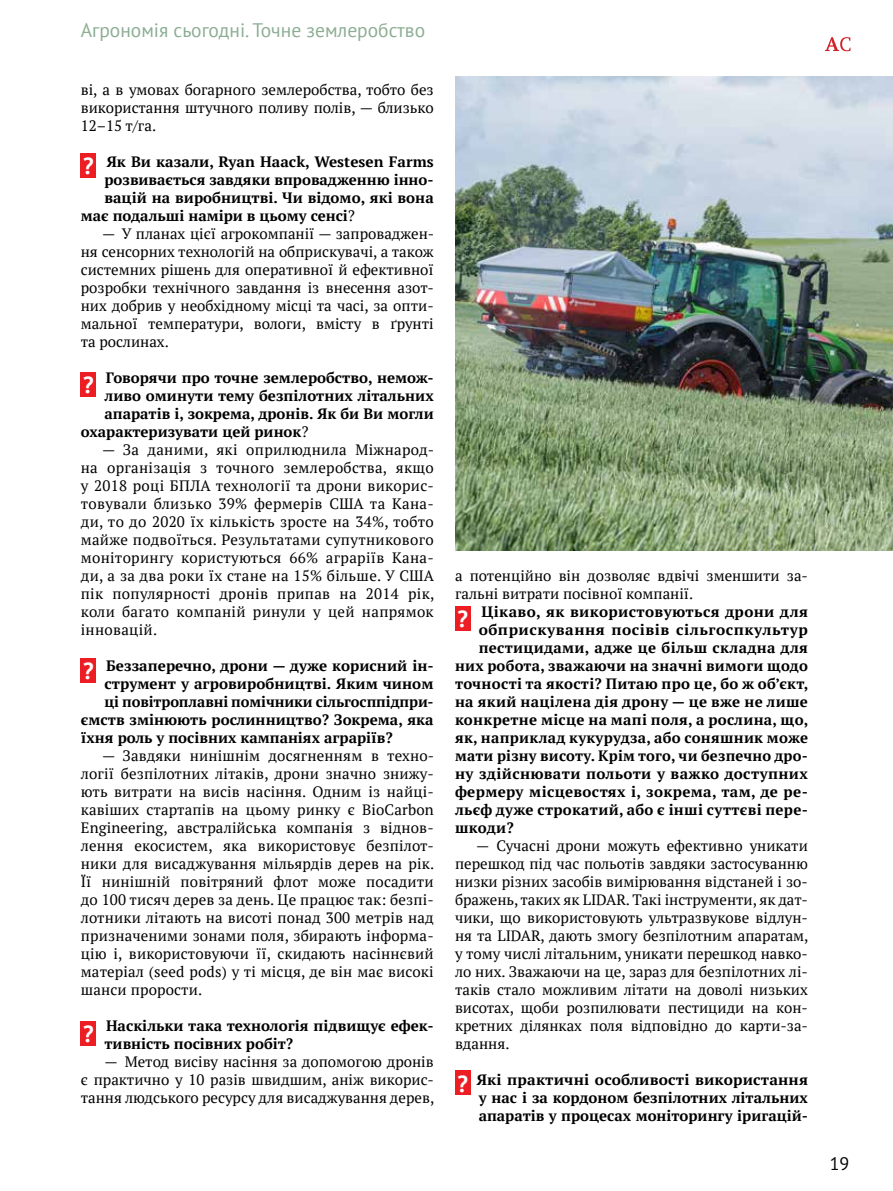
<style>
.page{position:relative;width:893px;height:1191px;background:#fff}
.page>*{position:absolute;margin:0;border:0;box-sizing:border-box;transform-origin:0 0}
.t1{font:700 23.25px "PT Sans";color:#fff}
.t2{font:19.5px "PT Sans";color:#8cad93}
.t3{font:18px "PT Sans";color:#000}
.t4{font:15px/18px "PT Serif";color:#000;text-align:justify}
.t5{font:700 15px/18px "PT Serif";letter-spacing:.005em;color:#000}
.t6{font:700 15px "PT Serif";letter-spacing:.025em;color:#000}
.t7{font:700 15px "PT Serif";letter-spacing:.035em;color:#000}
.s1{font-family:"PT Sans";font-size:23.25px;color:#fff}
.s2{font-weight:400}
</style>
<div class="page">
<svg style="left:825px;top:37px;width:26px;height:14px"></svg>
<div style="left:81px;top:153px;width:15px;height:24px;background:#ed1d24"></div>
<div style="left:81px;top:372px;width:15px;height:25px;background:#ed1d24"></div>
<div style="left:81px;top:658px;width:15px;height:25px;background:#ed1d24"></div>
<div style="left:81px;top:1020px;width:15px;height:25px;background:#ed1d24"></div>
<div style="left:455px;top:606px;width:15px;height:24px;background:#ed1d24"></div>
<div style="left:455px;top:1070px;width:15px;height:25px;background:#ed1d24"></div>
<img style="left:455px;top:77px;width:438px;height:474px">
<h2 class="t2" style="left:81px;top:18px;width:346px">Агрономія сьогодні. Точне землеробство</h2>
<p class="t4" style="left:81px;top:80px;width:354px">ві, а в умовах богарного землеробства, тобто без використання штучного поливу полів, — близько 12–15 т/га.</p>
<p class="t5" style="left:83px;top:152px;width:352px"><span class="s1">?</span> Як Ви казали, Ryan Haack, Westesen Farms</p>
<p class="t5" style="left:105px;top:170px;width:331px">розвивається завдяки впровадженню інно-</p>
<p class="t5" style="left:105px;top:188px;width:331px">вацій на виробництві. Чи відомо, які вона</p>
<p class="t5" style="left:81px;top:206px;width:276px">має подальші наміри в цьому сенсі<span class="s2">?</span></p>
<p class="t4" style="left:81px;top:224px;width:355px;text-indent:21px">— У планах цієї агрокомпанії — запроваджен&shy;ня сенсорних технологій на обприскувачі, а також системних рішень для оперативної й ефективної розробки технічного завдання із внесення азот&shy;них добрив у необхідному місці та часі, за опти&shy;мальної температури, вологи, вмісту в ґрунті та рослинах.</p>
<h1 class="t1" style="left:83px;top:370px;width:12px">?</h1>
<p class="t5" style="left:106px;top:368px;width:329px">Говорячи про точне землеробство, немож-</p>
<p class="t5" style="left:105px;top:386px;width:331px">ливо оминути тему безпілотних літальних</p>
<p class="t5" style="left:105px;top:404px;width:331px">апаратів і, зокрема, дронів. Як би Ви могли</p>
<p class="t5" style="left:81px;top:422px;width:229px">охарактеризувати цей ринок<span class="s2">?</span></p>
<p class="t4" style="left:81px;top:440px;width:355px;text-indent:21px">— За даними, які оприлюднила Міжнарод&shy;на організація з точного землеробства, якщо у 2018 році БПЛА технології та дрони викорис&shy;товували близько 39% фермерів США та Кана&shy;ди, то до 2020 їх кількість зросте на 34%, тобто майже подвоїться. Результатами супутникового моніторингу користуються 66% аграріїв Кана&shy;ди, а за два роки їх стане на 15% більше. У США пік популярності дронів припав на 2014 рік, коли багато компаній ринули у цей напрямок інновацій.</p>
<p class="t5" style="left:83px;top:656px;width:352px"><span class="s1">?</span> Беззаперечно, дрони — дуже корисний ін-</p>
<p class="t5" style="left:105px;top:674px;width:331px">струмент у агровиробництві. Яким чином</p>
<p class="t5" style="left:105px;top:692px;width:331px">ці повітроплавні помічники сільгосппідпри-</p>
<p class="t5" style="left:81px;top:710px;width:354px">ємств змінюють рослинництво? Зокрема, яка</p>
<p class="t5" style="left:81px;top:728px;width:313px">їхня роль у посівних кампаніях аграріїв?</p>
<p class="t4" style="left:81px;top:746px;width:355px;text-indent:21px">— Завдяки нинішнім досягненням в техно&shy;логії безпілотних літаків, дрони значно знижу&shy;ють витрати на висів насіння. Одним із найці&shy;кавіших стартапів на цьому ринку є BioCarbon Engineering, австралійська компанія з віднов&shy;лення екосистем, яка використовує безпілот&shy;ники для висаджування мільярдів дерев на рік.<br>Її нинішній повітряний флот може посадити до 100 тисяч дерев за день. Це працює так: безпі&shy;лотники літають на висоті понад 300 метрів над призначеними зонами поля, збирають інформа&shy;цію і, використовуючи її, скидають насіннєвий матеріал (seed pods) у ті місця, де він має високі шанси прорости.</p>
<h1 class="t1" style="left:83px;top:1018px;width:12px">?</h1>
<p class="t5" style="left:105px;top:1016px;width:331px">Наскільки така технологія підвищує ефек&shy;тивність посівних робіт?</p>
<p class="t4" style="left:81px;top:1052px;width:355px;text-indent:24px">— Метод висіву насіння за допомогою дронів є практично у 10 разів швидшим, аніж викорис&shy;тання людського ресурсу для висаджування дерев,</p>
<p class="t4" style="left:455px;top:566px;width:354px">а потенційно він дозволяє вдвічі зменшити за-</p>
<p class="t4" style="left:455px;top:584px;width:240px">гальні витрати посівної компанії.</p>
<p class="t6" style="left:457px;top:601px;width:352px"><span class="s1">?</span> Цікаво, як використовуються дрони для</p>
<p class="t7" style="left:479px;top:619px;width:331px">обприскування посівів сільгоспкультур</p>
<p class="t5" style="left:479px;top:638px;width:331px">пестицидами, адже це більш складна для</p>
<p class="t5" style="left:455px;top:656px;width:354px">них робота, зважаючи на значні вимоги щодо</p>
<p class="t5" style="left:455px;top:674px;width:355px">точності та якості? Питаю про це, бо ж об’єкт,</p>
<p class="t5" style="left:455px;top:692px;width:354px">на який націлена дія дрону — це вже не лише</p>
<p class="t5" style="left:455px;top:710px;width:355px">конкретне місце на мапі поля, а рослина, що,</p>
<p class="t5" style="left:455px;top:728px;width:355px">як, наприклад кукурудза, або соняшник може</p>
<p class="t5" style="left:455px;top:746px;width:354px">мати різну висоту. Крім того, чи безпечно дро-</p>
<p class="t6" style="left:455px;top:763px;width:354px">ну здійснювати польоти у важко доступних</p>
<p class="t5" style="left:455px;top:782px;width:354px">фермеру місцевостях і, зокрема, там, де ре-</p>
<p class="t5" style="left:455px;top:800px;width:354px">льєф дуже строкатий, або є інші суттєві пере-</p>
<p class="t5" style="left:455px;top:818px;width:60px">шкоди?</p>
<p class="t4" style="left:455px;top:836px;width:355px;text-indent:21px">— Сучасні дрони можуть ефективно уникати перешкод під час польотів завдяки застосуванню низки різних засобів вимірювання відстаней і зо&shy;бражень, таких як LIDAR. Такі інструменти, як дат&shy;чики, що використовують ультразвукове відлун&shy;ня та LIDAR, дають змогу безпілотним апаратам, у тому числі літальним, уникати перешкод навко&shy;ло них. Зважаючи на це, зараз для безпілотних лі&shy;таків стало можливим літати на доволі низьких висотах, щоби розпилювати пестициди на кон&shy;кретних ділянках поля відповідно до карти-за&shy;вдання.</p>
<p class="t5" style="left:479px;top:1070px;width:331px;text-align:justify;text-indent:-21px"><span class="s1">?</span> Які практичні особливості використання у нас і за кордоном безпілотних літальних апаратів у процесах моніторингу іригацій-</p>
<p class="t3" style="left:830px;top:1151px;width:21px">19</p>
</div>
